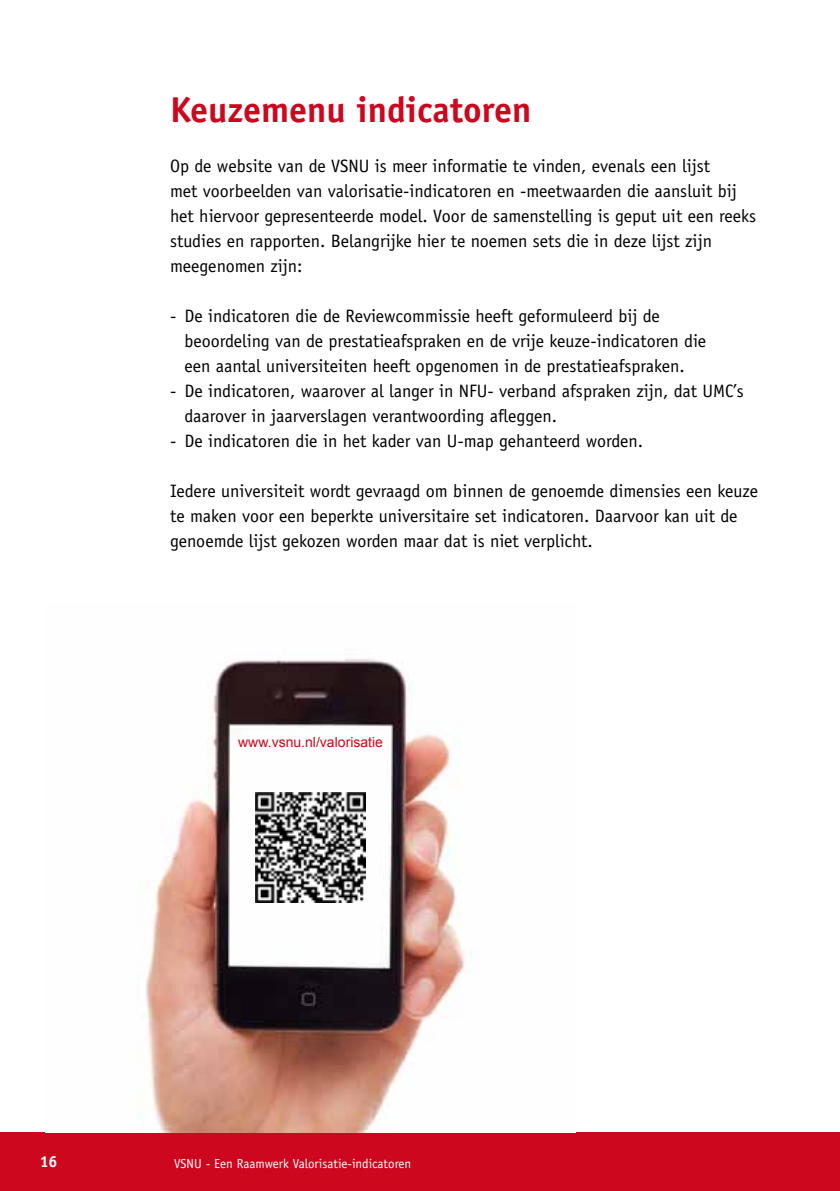
<style>
.page{position:relative;width:840px;height:1191px;background:#fff}
.page>*{position:absolute;margin:0;border:0;box-sizing:border-box;transform-origin:0 0}
.t1{font:700 36px "Officina Sans";color:#cd071e}
.t2{font:18px/25px "Officina Sans";color:#000}
.t3{font:700 16px "Officina Sans";color:#fff}
.t4{font:14px "Arial";color:#cd071e}
.t5{font:13px "Officina Sans";color:#fff}
</style>
<div class="page">
<div style="left:0;top:1132px;width:839px;height:59px;background:#cd071e"></div>
<img style="left:139px;top:658px;width:326px;height:474px">
<img style="left:255px;top:792px;width:110px;height:110px">
<h1 class="t1" style="left:170px;top:87px;width:362px">Keuzemenu indicatoren</h1>
<p class="t2" style="left:170px;top:153px;width:587px">Op de website van de VSNU is meer informatie te vinden, evenals een lijst<br>met voorbeelden van valorisatie-indicatoren en -meetwaarden die aansluit bij het hiervoor gepresenteerde model. Voor de samenstelling is geput uit een reeks studies en rapporten. Belangrijke hier te noemen sets die in deze lijst zijn meegenomen zijn:</p>
<p class="t2" style="left:184px;top:303px;width:523px;text-indent:-14px">- De indicatoren die de Reviewcommissie heeft geformuleerd bij de beoordeling van de prestatieafspraken en de vrije keuze-indicatoren die een aantal universiteiten heeft opgenomen in de prestatieafspraken.</p>
<p class="t2" style="left:184px;top:378px;width:560px;text-indent:-14px">- De indicatoren, waarover al langer in NFU- verband afspraken zijn, dat UMC’s daarover in jaarverslagen verantwoording afleggen.</p>
<p class="t2" style="left:170px;top:428px;width:474px">- De indicatoren die in het kader van U-map gehanteerd worden.</p>
<p class="t2" style="left:170px;top:478px;width:589px">Iedere universiteit wordt gevraagd om binnen de genoemde dimensies een keuze te maken voor een beperkte universitaire set indicatoren. Daarvoor kan uit de genoemde lijst gekozen worden maar dat is niet verplicht.</p>
<p class="t4" style="left:238px;top:733px;width:146px">www.vsnu.nl/valorisatie</p>
<p class="t3" style="left:40px;top:1151px;width:19px">16</p>
<p class="t5" style="left:174px;top:1155px;width:238px">VSNU - Een Raamwerk Valorisatie-indicatoren</p>
</div>
